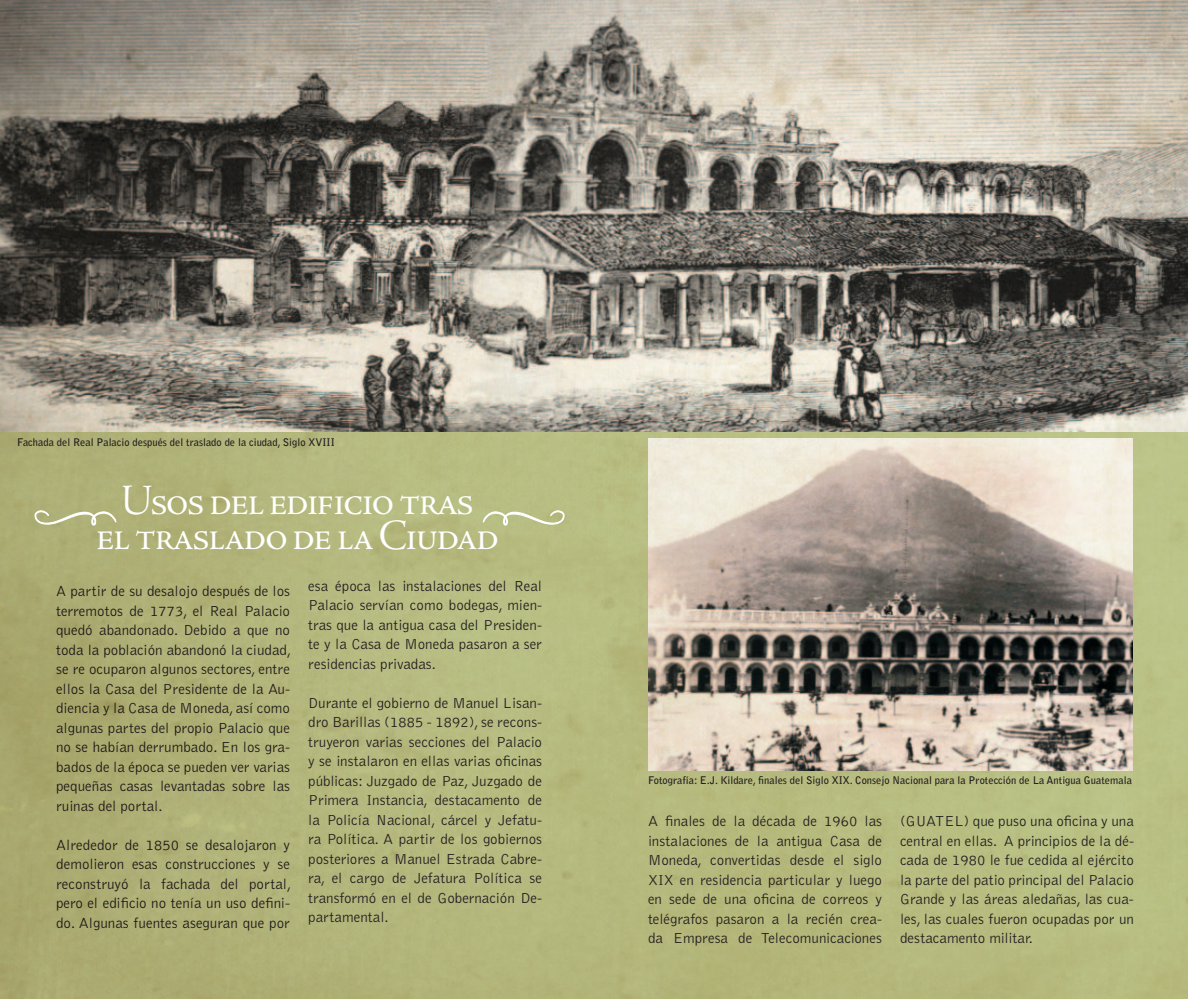
<style>
.page{position:relative;width:1188px;height:999px;background:#fff}
.page>*{position:absolute;margin:0;border:0;box-sizing:border-box;transform-origin:0 0}
.t1{font:45px/34.5px "Adobe Jenson MM SC 371 30";letter-spacing:-.065em;color:#fff;text-align:center}
.t2{font:300 15px/19.5px "Bell Gothic";color:#231f20;text-align:justify}
.t3{font:700 10.5px "Bell Gothic";color:#231f20}
</style>
<div class="page">
<img style="left:0;top:0;width:1188px;height:999px">
<svg style="left:482px;top:510px;width:83px;height:21px;background:#c3c795"></svg>
<svg style="left:34px;top:510px;width:83px;height:21px;background:#bbbc8c"></svg>
<p class="t3" style="left:17px;top:436px;width:319px">Fachada del Real Palacio después del traslado de la ciudad, Siglo XVIII</p>
<h1 class="t1" style="left:96px;top:485px;width:406px">Usos del edificio tras<br>el traslado de la Ciudad</h1>
<p class="t2" style="left:308px;top:576px;width:235px">esa época las instalaciones del Real Palacio servían como bodegas, mien&shy;tras que la antigua casa del Presiden&shy;te y la Casa de Moneda pasaron a ser residencias privadas.</p>
<p class="t2" style="left:308px;top:693px;width:235px">Durante el gobierno de Manuel Lisan&shy;dro Barillas (1885 - 1892), se recons&shy;truyeron varias secciones del Palacio y se instalaron en ellas varias oficinas públicas: Juzgado de Paz, Juzgado de Primera Instancia, destacamento de la Policía Nacional, cárcel y Jefatu&shy;ra Política. A partir de los gobiernos posteriores a Manuel Estrada Cabre&shy;ra, el cargo de Jefatura Política se transformó en el de Gobernación De&shy;partamental.</p>
<p class="t2" style="left:56px;top:582px;width:237px">A partir de su desalojo después de los terremotos de 1773, el Real Palacio quedó abandonado. Debido a que no toda la población abandonó la ciudad, se re ocuparon algunos sectores, entre ellos la Casa del Presidente de la Au&shy;diencia y la Casa de Moneda, así como algunas partes del propio Palacio que no se habían derrumbado. En los gra&shy;bados de la época se pueden ver varias pequeñas casas levantadas sobre las ruinas del portal.</p>
<p class="t2" style="left:56px;top:836px;width:237px">Alrededor de 1850 se desalojaron y demolieron esas construcciones y se reconstruyó la fachada del portal, pero el edificio no tenía un uso defini&shy;do. Algunas fuentes aseguran que por</p>
<p class="t3" style="left:648px;top:774px;width:485px">Fotografía: E.J. Kildare, finales del Siglo XIX. Consejo Nacional para la Protección de La Antigua Guatemala</p>
<p class="t2" style="left:648px;top:812px;width:236px">A finales de la década de 1960 las instalaciones de la antigua Casa de Moneda, convertidas desde el siglo XIX en residencia particular y luego en sede de una oficina de correos y telégrafos pasaron a la recién crea&shy;da Empresa de Telecomunicaciones</p>
<p class="t2" style="left:900px;top:812px;width:236px">(GUATEL) que puso una oficina y una central en ellas. A principios de la dé&shy;cada de 1980 le fue cedida al ejército la parte del patio principal del Palacio Grande y las áreas aledañas, las cua&shy;les, las cuales fueron ocupadas por un destacamento militar.</p>
</div>
